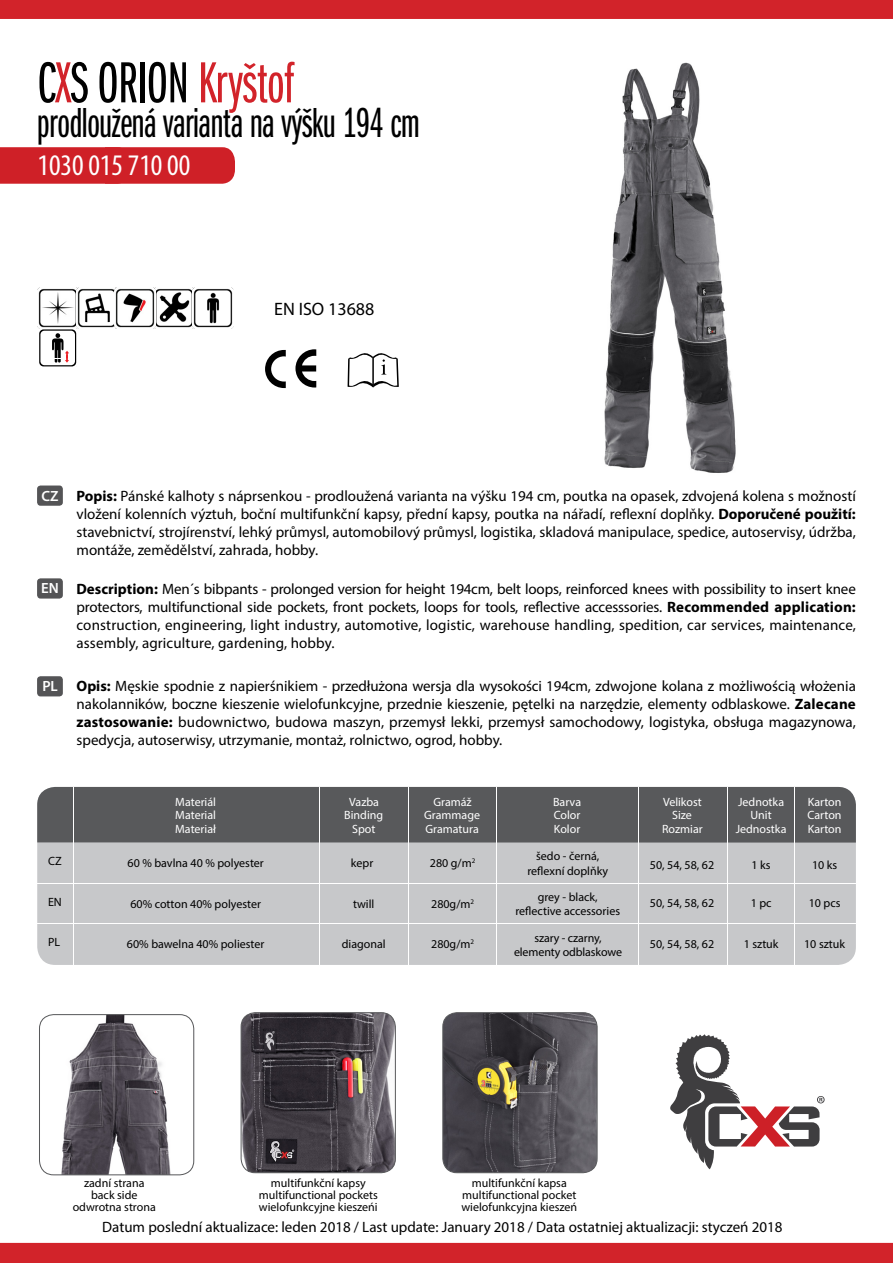
<style>
.page{position:relative;width:893px;height:1263px;background:#fff}
.page>*{position:absolute;margin:0;border:0;box-sizing:border-box;transform-origin:0 0}
.t1{font:60px "Franklin Got Itc DOT Boo Ext Com";letter-spacing:-.01em;color:#d2232a}
.t2{font:43.5px "Franklin Got Itc DOT Boo Ext Com";letter-spacing:-.01em;color:#000}
.t3{font:condensed 30px "Myriad Pro";color:#fff}
.t4{font:18px "Myriad Pro";color:#000}
.t5{font:15px/18px "Myriad Pro";color:#000;text-align:justify}
.t6{font:600 14.85px "Myriad Pro";color:#fff}
.t7{font:12px/12px "Myriad Pro";color:#000;text-align:center}
.t8{font:12px "Myriad Pro";color:#fff}
.s1{color:#000}
.s2{font-weight:700}
</style>
<div class="page">
<div style="left:0;top:147px;width:235px;height:37px;background:#cf2027"></div>
<img style="left:604px;top:62px;width:132px;height:411px">
<img style="left:443px;top:1013px;width:154px;height:160px">
<div style="left:442px;top:1012px;width:156px;height:161px;border:1px solid #58595b;border-radius:14px"></div>
<img style="left:241px;top:1013px;width:154px;height:160px">
<div style="left:241px;top:1012px;width:155px;height:161px;border:1px solid #58595b;border-radius:14px"></div>
<img style="left:39px;top:1014px;width:155px;height:161px">
<div style="left:39px;top:1014px;width:155px;height:161px;border:1px solid #58595b;border-radius:14px"></div>
<svg style="left:39px;top:328px;width:39px;height:39px"></svg>
<svg style="left:670px;top:1034px;width:155px;height:135px"></svg>
<div style="left:37px;top:485px;width:26px;height:21px;background:#545456;border-radius:3px"></div>
<div style="left:37px;top:578px;width:26px;height:21px;background:#545456;border-radius:3px"></div>
<div style="left:37px;top:676px;width:26px;height:20px;background:#545456;border-radius:3px"></div>
<div style="left:0;top:0;width:893px;height:19px;background:#d2232a"></div>
<div style="left:0;top:1243px;width:893px;height:20px;background:#d2232a"></div>
<svg style="left:348px;top:353px;width:51px;height:34px"></svg>
<svg style="left:265px;top:349px;width:51px;height:39px"></svg>
<img style="left:156px;top:287px;width:39px;height:41px">
<img style="left:37px;top:287px;width:39px;height:41px">
<img style="left:193px;top:288px;width:41px;height:41px">
<img style="left:76px;top:287px;width:39px;height:41px">
<img style="left:115px;top:287px;width:41px;height:41px">
<div style="left:37px;top:787px;width:819px;height:178px;background:#c7c8ca;border-radius:18px"></div>
<div style="left:37px;top:787px;width:819px;height:55px;background:#58595b"></div>
<hr style="left:73px;top:787px;width:1px;height:178px;background:#fff">
<hr style="left:37px;top:923px;width:819px;height:1px;background:#fff">
<hr style="left:37px;top:883px;width:819px;height:1px;background:#fff">
<hr style="left:794px;top:787px;width:1px;height:178px;background:#fff">
<hr style="left:727px;top:787px;width:1px;height:178px;background:#fff">
<hr style="left:639px;top:787px;width:1px;height:178px;background:#fff">
<hr style="left:496px;top:787px;width:1px;height:178px;background:#fff">
<hr style="left:408px;top:787px;width:1px;height:178px;background:#fff">
<hr style="left:319px;top:787px;width:1px;height:178px;background:#fff">
<h1 class="t1" style="left:37px;top:51px;width:258px"><span class="s1">C</span>X<span class="s1">S ORION</span> Kryštof</h1>
<h2 class="t2" style="left:37px;top:99px;width:384px">prodloužená varianta na výšku 194 cm</h2>
<h3 class="t3" style="left:38px;top:147px;width:154px">1030 015 710 00</h3>
<p class="t4" style="left:274px;top:298px;width:102px">EN ISO 13688</p>
<p class="t6" style="left:42px;top:486px;width:19px">CZ</p>
<p class="t6" style="left:41px;top:579px;width:19px">EN</p>
<p class="t6" style="left:42px;top:677px;width:17px">PL</p>
<p class="t5" style="left:77px;top:486px;width:781px"><span class="s2">Popis:</span> Pánské kalhoty s náprsenkou - prodloužená varianta na výšku 194 cm, poutka na opasek, zdvojená kolena s možností vložení kolenních výztuh, boční multifunkční kapsy, přední kapsy, poutka na nářadí, reflexní doplňky. <span class="s2">Doporučené použití: </span>stavebnictví, strojírenství, lehký průmysl, automobilový průmysl, logistika, skladová manipulace, spedice, autoservisy, údržba, montáže, zemědělství, zahrada, hobby.</p>
<p class="t5" style="left:77px;top:579px;width:781px"><span class="s2">Description:</span> Men´s bibpants - prolonged version for height 194cm, belt loops, reinforced knees with possibility to insert knee protectors, multifunctional side pockets, front pockets, loops for tools, reflective accesssories. <span class="s2">Recommended application: </span>construction, engineering, light industry, automotive, logistic, warehouse handling, spedition, car services, maintenance, assembly, agriculture, gardening, hobby.</p>
<p class="t5" style="left:77px;top:677px;width:781px"><span class="s2">Opis:</span> Męskie spodnie z napierśnikiem - przedłużona wersja dla wysokości 194cm, zdwojone kolana z możliwością włożenia nakolanników, boczne kieszenie wielofunkcyjne, przednie kieszenie, pętelki na narzędzie, elementy odblaskowe. <span class="s2">Zalecane zastosowanie:</span> budownictwo, budowa maszyn, przemysł lekki, przemysł samochodowy, logistyka, obsługa magazynowa, spedycja, autoserwisy, utrzymanie, montaż, rolnictwo, ogrod, hobby.</p>
<p class="t7" style="left:48px;top:855px;width:15px">CZ</p>
<p class="t7" style="left:48px;top:896px;width:15px">EN</p>
<p class="t7" style="left:48px;top:936px;width:14px">PL</p>
<p class="t8" style="left:175px;top:794px;width:42px">Materiál</p>
<p class="t8" style="left:175px;top:808px;width:42px">Material</p>
<p class="t8" style="left:175px;top:822px;width:42px">Materiał</p>
<p class="t7" style="left:128px;top:857px;width:138px">60 % bavlna 40 % polyester</p>
<p class="t7" style="left:130px;top:898px;width:132px">60% cotton 40% polyester</p>
<p class="t7" style="left:127px;top:938px;width:139px">60% bawelna 40% poliester</p>
<p class="t8" style="left:349px;top:794px;width:31px">Vazba</p>
<p class="t8" style="left:352px;top:821px;width:25px">Spot</p>
<p class="t8" style="left:344px;top:808px;width:40px">Binding</p>
<p class="t8" style="left:433px;top:794px;width:40px">Gramáž</p>
<p class="t8" style="left:425px;top:821px;width:55px">Gramatura</p>
<p class="t8" style="left:424px;top:808px;width:57px">Grammage</p>
<p class="t8" style="left:553px;top:794px;width:30px">Barva</p>
<p class="t8" style="left:554px;top:821px;width:28px">Kolor</p>
<p class="t8" style="left:554px;top:808px;width:28px">Color</p>
<p class="t8" style="left:663px;top:794px;width:40px">Velikost</p>
<p class="t8" style="left:662px;top:821px;width:42px">Rozmiar</p>
<p class="t8" style="left:672px;top:808px;width:21px">Size</p>
<p class="t8" style="left:738px;top:794px;width:48px">Jednotka</p>
<p class="t8" style="left:736px;top:821px;width:52px">Jednostka</p>
<p class="t8" style="left:750px;top:808px;width:23px">Unit</p>
<p class="t8" style="left:808px;top:794px;width:35px">Karton</p>
<p class="t8" style="left:808px;top:821px;width:35px">Karton</p>
<p class="t8" style="left:808px;top:808px;width:36px">Carton</p>
<p class="t7" style="left:351px;top:857px;width:24px">kepr</p>
<p class="t7" style="left:353px;top:898px;width:23px">twill</p>
<p class="t7" style="left:342px;top:938px;width:45px">diagonal</p>
<p class="t7" style="left:430px;top:857px;width:47px">280 g/m<sup>2</sup></p>
<p class="t7" style="left:431px;top:898px;width:44px">280g/m<sup>2</sup></p>
<p class="t7" style="left:431px;top:938px;width:44px">280g/m<sup>2</sup></p>
<p class="t7" style="left:527px;top:849px;width:82px;line-height:14.4px">šedo - černá, reflexní doplňky</p>
<p class="t7" style="left:515px;top:889px;width:106px;line-height:14.4px">grey - black, reflective accessories</p>
<p class="t7" style="left:514px;top:930px;width:110px;line-height:14.4px">szary - czarny, elementy odblaskowe</p>
<p class="t7" style="left:650px;top:859px;width:66px">50, 54, 58, 62</p>
<p class="t7" style="left:650px;top:897px;width:66px">50, 54, 58, 62</p>
<p class="t7" style="left:650px;top:938px;width:66px">50, 54, 58, 62</p>
<p class="t7" style="left:752px;top:859px;width:21px">1 ks</p>
<p class="t7" style="left:812px;top:859px;width:27px">10 ks</p>
<p class="t7" style="left:751px;top:897px;width:22px">1 pc</p>
<p class="t7" style="left:809px;top:897px;width:33px">10 pcs</p>
<p class="t7" style="left:744px;top:938px;width:36px">1 sztuk</p>
<p class="t7" style="left:804px;top:938px;width:42px">10 sztuk</p>
<p class="t7" style="left:73px;top:1177px;width:85px">zadní strana back side odwrotna strona</p>
<p class="t7" style="left:259px;top:1177px;width:120px">multifunkční kapsy multifunctional pockets wielofunkcyjne kieszeńi</p>
<p class="t7" style="left:461px;top:1177px;width:117px">multifunkční kapsa multifunctional pocket wielofunkcyjna kieszeń</p>
<p class="t5" style="left:102px;top:1218px;width:682px">Datum poslední aktualizace: leden 2018 / Last update: January 2018 / Data ostatniej aktualizacji: styczeń 2018</p>
</div>
